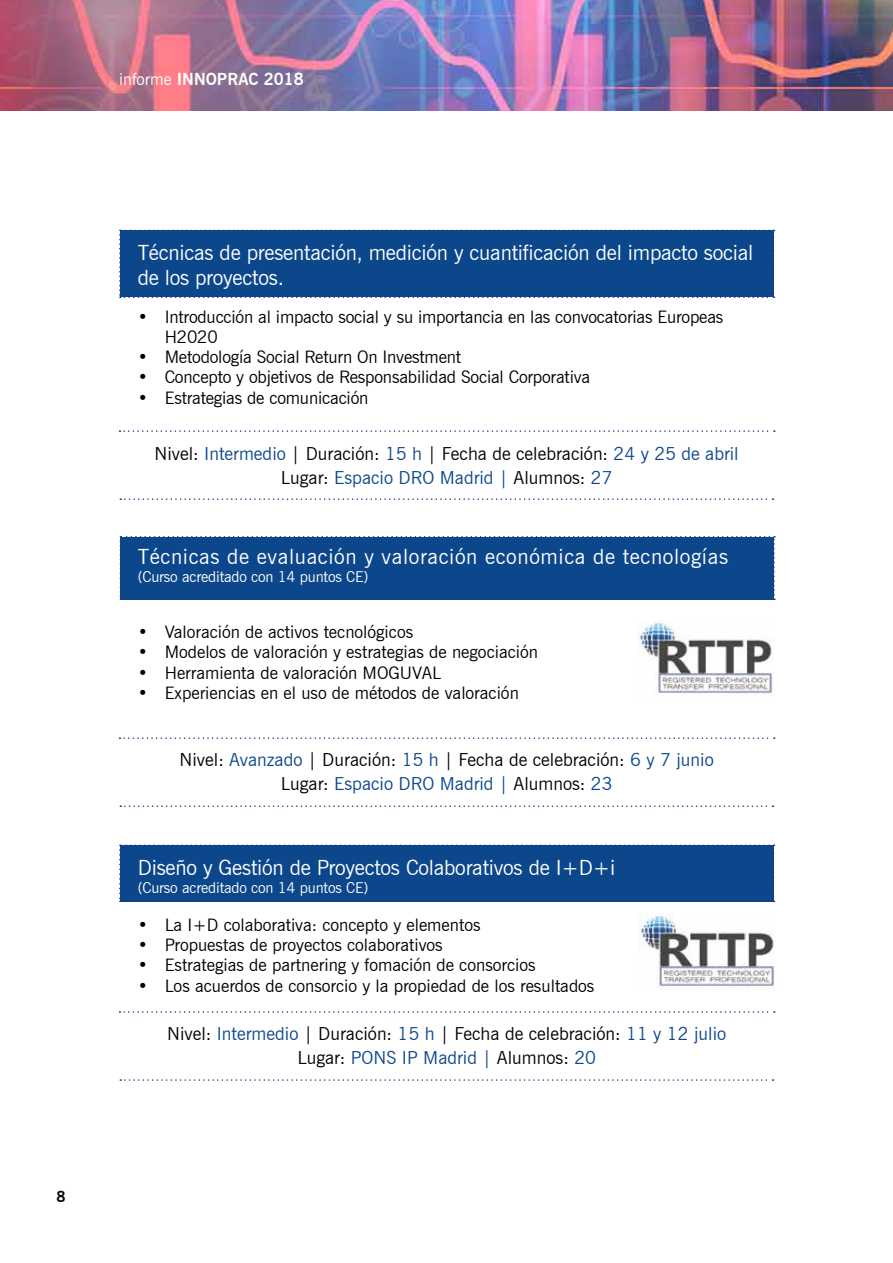
<style>
.page{position:relative;width:893px;height:1263px;background:#fff}
.page>*{position:absolute;margin:0;border:0;box-sizing:border-box;transform-origin:0 0}
.t1{font:21px/25.2px "News Gothic BT";letter-spacing:-.01em;color:#fff}
.t2{font:21px "News Gothic BT";letter-spacing:.03em;color:#fff}
.t3{font:18px/24px "News Gothic BT";color:#000;text-align:center}
.t4{font:17.25px/20.2px "News Gothic BT";color:#000}
.t5{font:700 16.5px "News Gothic BT";color:#fff}
.t6{font:15px "News Gothic BT";letter-spacing:-.01em;color:#fff}
.t7{font:700 15px "News Gothic BT";color:#000}
.s1{font-weight:400}
.s2{color:#0c478b}
</style>
<div class="page">
<img style="left:0;top:0;width:893px;height:111px">
<div style="left:119px;top:230px;width:655px;height:68px;background:#0c478b"></div>
<svg style="left:119px;top:430px;width:656px;height:2px"></svg>
<svg style="left:120px;top:498px;width:653px;height:2px"></svg>
<div style="left:119px;top:844px;width:655px;height:58px;background:#0c478b"></div>
<svg style="left:119px;top:1011px;width:656px;height:2px"></svg>
<svg style="left:120px;top:1079px;width:653px;height:2px"></svg>
<img style="left:639px;top:916px;width:136px;height:74px">
<div style="left:120px;top:536px;width:655px;height:64px;background:#0c478b"></div>
<svg style="left:119px;top:737px;width:656px;height:2px"></svg>
<svg style="left:120px;top:805px;width:653px;height:2px"></svg>
<img style="left:637px;top:620px;width:136px;height:76px">
<p class="t5" style="left:119px;top:69px;width:186px"><span class="s1">informe</span> INNOPRAC 2018</p>
<p class="t7" style="left:56px;top:1188px;width:11px">8</p>
<p class="t1" style="left:138px;top:240px;width:617px">Técnicas de presentación, medición y cuantificación del impacto social de los proyectos.</p>
<p class="t4" style="left:165px;top:306px;width:560px;text-indent:-27px">• Introducción al impacto social y su importancia en las convocatorias Europeas<br>H2020</p>
<p class="t4" style="left:138px;top:347px;width:325px">• Metodología Social Return On Investment</p>
<p class="t4" style="left:138px;top:367px;width:454px">• Concepto y objetivos de Responsabilidad Social Corporativa</p>
<p class="t4" style="left:138px;top:387px;width:232px">• Estrategias de comunicación</p>
<p class="t3" style="left:155px;top:441px;width:586px">Nivel: <span class="s2">Intermedio</span> | Duración: <span class="s2">15 h</span> | Fecha de celebración: <span class="s2">24 y 25 de abril<br></span>Lugar: <span class="s2">Espacio DRO Madrid |</span> Alumnos: <span class="s2">27</span></p>
<p class="t2" style="left:138px;top:543px;width:592px">Técnicas de evaluación y valoración económica de tecnologías</p>
<p class="t6" style="left:138px;top:567px;width:232px">(Curso acreditado con 14 puntos CE)</p>
<p class="t4" style="left:138px;top:622px;width:277px">• Valoración de activos tecnológicos</p>
<p class="t4" style="left:138px;top:642px;width:402px">• Modelos de valoración y estrategias de negociación</p>
<p class="t4" style="left:138px;top:662px;width:305px">• Herramienta de valoración MOGUVAL</p>
<p class="t4" style="left:138px;top:682px;width:383px">• Experiencias en el uso de métodos de valoración</p>
<p class="t3" style="left:180px;top:747px;width:536px">Nivel: <span class="s2">Avanzado</span> | Duración: <span class="s2">15 h</span> | Fecha de celebración: <span class="s2">6 y 7 junio<br></span>Lugar: <span class="s2">Espacio DRO Madrid |</span> Alumnos: <span class="s2">23</span></p>
<p class="t1" style="left:138px;top:854px;width:479px">Diseño y Gestión de Proyectos Colaborativos de I+D+i</p>
<p class="t6" style="left:138px;top:878px;width:232px">(Curso acreditado con 14 puntos CE)</p>
<p class="t4" style="left:138px;top:914px;width:344px">• La I+D colaborativa: concepto y elementos</p>
<p class="t4" style="left:138px;top:935px;width:307px">• Propuestas de proyectos colaborativos</p>
<p class="t4" style="left:138px;top:955px;width:399px">• Estrategias de partnering y fomación de consorcios</p>
<p class="t4" style="left:138px;top:975px;width:458px">• Los acuerdos de consorcio y la propiedad de los resultados</p>
<p class="t3" style="left:167px;top:1021px;width:560px">Nivel: <span class="s2">Intermedio</span> | Duración: <span class="s2">15 h</span> | Fecha de celebración: <span class="s2">11 y 12 julio<br></span>Lugar: <span class="s2">PONS IP Madrid |</span> Alumnos: <span class="s2">20</span></p>
</div>
